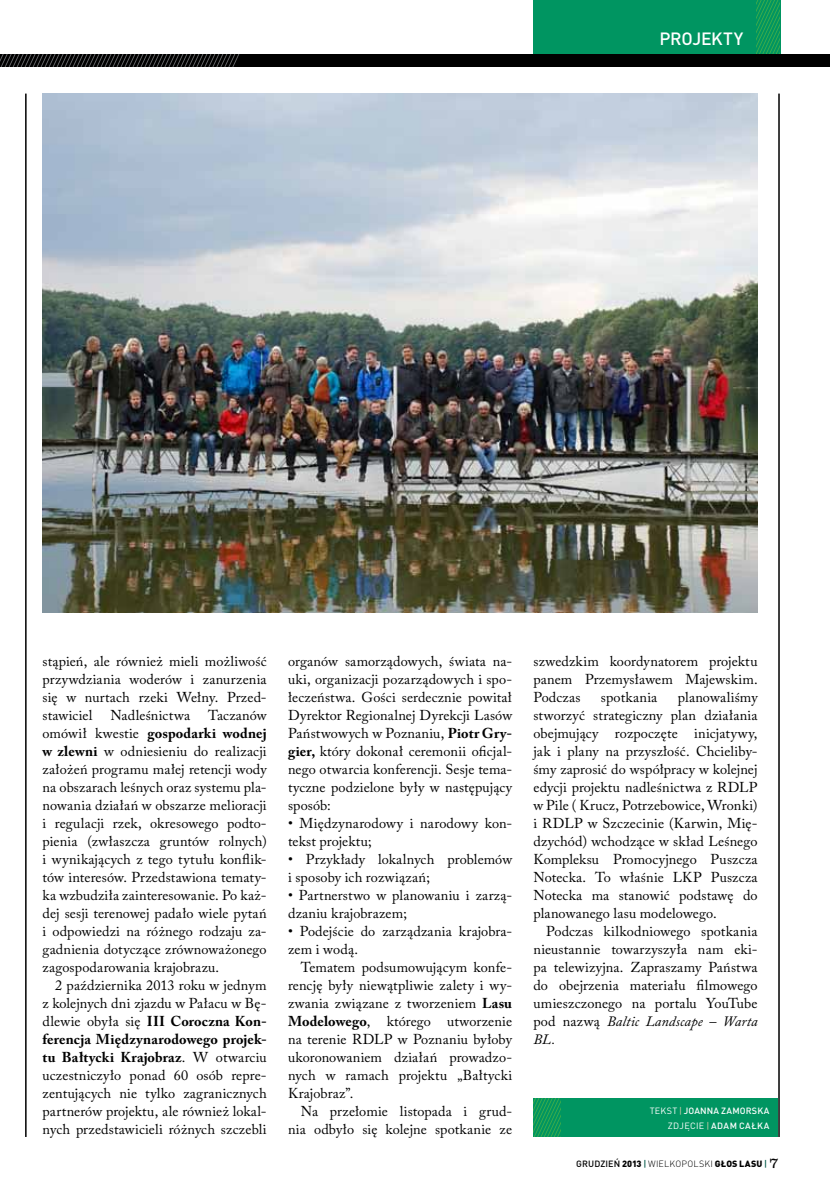
<style>
.page{position:relative;width:830px;height:1191px;background:#fff}
.page>*{position:absolute;margin:0;border:0;box-sizing:border-box;transform-origin:0 0}
.t1{font:500 17.55px "DIN Pro";letter-spacing:-.015em;color:#fff}
.t2{font:14.25px/18px "Adobe Caslon Pro";letter-spacing:.01em;color:#000;text-align:justify}
.t3{font:500 9px/15px "DIN Pro";letter-spacing:.03em;color:#fff;text-align:right}
.t4{font:900 9px "DIN Pro";letter-spacing:.015em;color:#000}
.s1{font-weight:700}
.s2{font-style:italic}
.s3{font-weight:400}
.s4{font-weight:400;color:#e7d0b1}
.s5{font-weight:500}
.s6{font-weight:500;color:#005747}
.s7{font-weight:300}
.s8{font-family:"Clarendon Lt EU";font-weight:400;font-size:15px}
</style>
<div class="page">
<hr style="left:777px;top:94px;width:2px;height:1043px;background:#000">
<hr style="left:25px;top:94px;width:2px;height:1043px;background:#000">
<div style="left:533px;top:0;width:247px;height:54px;background:#009561"></div>
<svg style="left:756px;top:0;width:23px;height:54px"></svg>
<div style="left:0;top:54px;width:829px;height:13px;background:#000"></div>
<svg style="left:0;top:54px;width:240px;height:13px"></svg>
<div style="left:533px;top:1098px;width:244px;height:39px;background:#009561"></div>
<svg style="left:533px;top:1098px;width:27px;height:39px"></svg>
<img style="left:43px;top:94px;width:714px;height:518px">
<p class="t1" style="left:659px;top:25px;width:65px">PROJEK</p>
<p class="t1" style="left:672px;top:25px;width:72px">ANKIETY</p>
<p class="t2" style="left:43px;top:652px;width:225px">stąpień, ale również mieli możliwość przywdziania woderów i zanurzenia się w nurtach rzeki Wełny. Przed&shy;stawiciel</p>
<p class="t2" style="left:43px;top:706px;width:225px;text-indent:165px">Taczanów omówił kwestie <span class="s1">gospodarki wodnej w zlewni</span> w odniesieniu do realizacji założeń programu małej retencji wody na obszarach leśnych oraz systemu pla&shy;nowania działań w obszarze melioracji i regulacji rzek, okresowego podto&shy;pienia (zwłaszcza gruntów rolnych) i wynikających z tego tytułu konflik&shy;tów interesów. Przedstawiona tematy&shy;ka wzbudziła zainteresowanie. Po każ&shy;dej sesji terenowej padało wiele pytań i odpowiedzi na różnego rodzaju za&shy;gadnienia dotyczące zrównoważonego zagospodarowania krajobrazu.</p>
<p class="t2" style="left:43px;top:976px;width:225px;text-indent:13px">2 października 2013 roku w jednym z kolejnych dni zjazdu w Pałacu w Bę&shy;dlewie obyła się <span class="s1">III Coroczna Kon&shy;ferencja Międzynarodowego projek&shy;tu Bałtycki Krajobraz</span>. W otwarciu uczestniczyło ponad 60 osób repre&shy;zentujących nie tylko zagranicznych partnerów projektu, ale również lokal&shy;nych przedstawicieli różnych szczebli</p>
<p class="t2" style="left:110px;top:706px;width:81px">Nadleśnictwa</p>
<p class="t2" style="left:288px;top:652px;width:225px">organów samorządowych, świata na&shy;uki, organizacji pozarządowych i spo&shy;łeczeństwa. Gości serdecznie powitał Dyrektor Regionalnej Dyrekcji Lasów Państwowych w Poznaniu, <span class="s1">Piotr Gry&shy;gier,</span> który dokonał ceremonii oficjal&shy;nego otwarcia konferencji. Sesje tema&shy;tyczne podzielone były w następujący sposób:</p>
<p class="t2" style="left:288px;top:814px;width:225px">• Międzynarodowy i narodowy kon&shy;tekst projektu;</p>
<p class="t2" style="left:288px;top:850px;width:225px">• Przykłady lokalnych problemów i sposoby ich rozwiązań;</p>
<p class="t2" style="left:288px;top:886px;width:225px">• Partnerstwo w planowaniu i zarzą&shy;dzaniu krajobrazem;</p>
<p class="t2" style="left:288px;top:922px;width:225px">• Podejście do zarządzania krajobra&shy;zem i wodą.</p>
<p class="t2" style="left:288px;top:958px;width:225px;text-indent:13px">Tematem podsumowującym konfe&shy;rencję były niewątpliwie zalety i wy&shy;zwania związane z tworzeniem <span class="s1">Lasu Modelowego</span>, którego utworzenie na terenie RDLP w Poznaniu byłoby ukoronowaniem działań prowadzo&shy;nych w ramach projektu „Bałtycki Krajobraz”.</p>
<p class="t2" style="left:288px;top:1102px;width:225px;text-align:right">Na przełomie listopada i grud&shy;nia odbyło się kolejne spotkanie ze</p>
<p class="t2" style="left:533px;top:652px;width:225px">szwedzkim koordynatorem projektu panem Przemysławem Majewskim.<br>Podczas</p>
<p class="t2" style="left:533px;top:688px;width:225px;text-indent:144px">planowaliśmy stworzyć strategiczny plan działania obejmujący rozpoczęte inicjatywy, jak i plany na przyszłość. Chcieliby&shy;śmy zaprosić do współpracy w kolejnej edycji projektu nadleśnictwa z RDLP w Pile ( Krucz, Potrzebowice, Wronki) i RDLP w Szczecinie (Karwin, Mię&shy;dzychód) wchodzące w skład Leśnego Kompleksu Promocyjnego Puszcza Notecka. To właśnie LKP Puszcza Notecka ma stanowić podstawę do planowanego lasu modelowego.</p>
<p class="t2" style="left:533px;top:922px;width:225px;text-indent:13px">Podczas kilkodniowego spotkania nieustannie towarzyszyła nam eki&shy;pa telewizyjna. Zapraszamy Państwa do obejrzenia materiału filmowego umieszczonego na portalu YouTube pod nazwą <span class="s2">Baltic Landscape – Warta BL.</span></p>
<p class="t2" style="left:600px;top:688px;width:58px">spotkania</p>
<p class="t3" style="left:649px;top:1102px;width:121px"><span class="s3">TEKST</span> <span class="s4">|</span> JOANNA ZAMORSKA<br><span class="s3">ZDJĘCIE</span> <span class="s4">|</span> ADAM CAŁKA</p>
<p class="t4" style="left:576px;top:1155px;width:203px"><span class="s5">GRUDZIEŃ</span> 2013 <span class="s6">|</span> <span class="s7">WIELKOPOLSKI</span> GŁOS LASU <span class="s6">|</span> <span class="s8">7</span></p>
</div>
